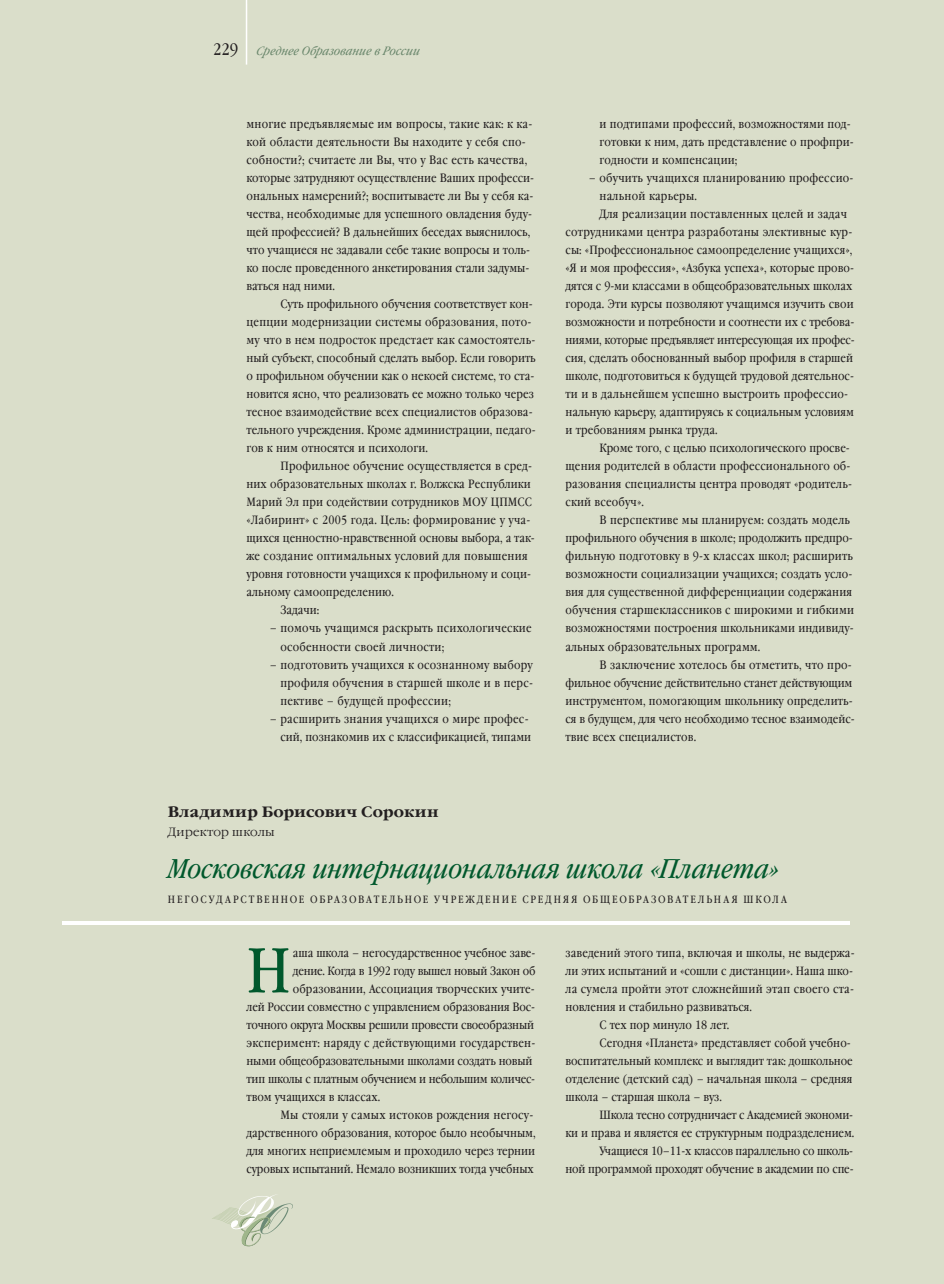
<style>
.page{position:relative;width:944px;height:1284px;background:#fff}
.page>*{position:absolute;margin:0;border:0;box-sizing:border-box;transform-origin:0 0}
.t1{font:63.45px "Garamond Book Narrow C";color:#00582c}
.t2{font:italic 27px "Garamond Book Narrow C";letter-spacing:.01em;color:#00582c}
.t3{font:700 15px "Garamond C";letter-spacing:.015em;color:#231f20}
.t4{font:12px/18px "Garamond Book Narrow C";letter-spacing:.005em;color:#231f20}
.t5{font:12px "Garamond Book Narrow C";letter-spacing:-.02em;color:#231f20}
.t6{font:12px "Garamond Book Narrow C";letter-spacing:-.015em;color:#231f20}
.t7{font:italic 12px "Garamond Book Narrow C";letter-spacing:.01em;color:#69866b}
.t8{font:300 12px "Garamond C";letter-spacing:.025em;color:#231f20}
.t9{font:10.5px "Garamond Book Narrow C";letter-spacing:.2em;color:#231f20}
.s1{font-style:normal;font-size:16.5px;color:#231f20}
</style>
<div class="page">
<div style="left:0;top:0;width:943px;height:1284px;background:#dadeca"></div>
<hr style="left:62px;top:921px;width:787px;height:3px;background:#fff">
<svg style="left:212px;top:1194px;width:81px;height:52px"></svg>
<hr style="left:246px;top:0;width:1px;height:65px;background:#fff">
<p class="t7" style="left:213px;top:44px;width:210px"><span class="s1">2 2 9</span> Среднее Образование в России</p>
<p class="t4" style="left:246px;top:116px;width:289px">многие предъявляемые им вопросы, такие как: к ка&shy;кой области деятельности Вы находите у себя спо&shy;собности?; считаете ли Вы, что у Вас есть качества, которые затрудняют осуществление Ваших професси&shy;ональных намерений?; воспитываете ли Вы у себя ка&shy;чества, необходимые для успешного овладения буду&shy;щей профессией? В дальнейших беседах выяснилось, что учащиеся не задавали себе такие вопросы и толь&shy;ко после проведенного анкетирования стали задумы&shy;ваться над ними.</p>
<p class="t4" style="left:246px;top:296px;width:291px;text-indent:34px">Суть профильного обучения соответствует кон&shy;цепции модернизации системы образования, пото&shy;му что в нем подросток предстает как самостоятель&shy;ный субъект, способный сделать выбор. Если говорить о профильном обучении как о некоей системе, то ста&shy;новится ясно, что реализовать ее можно только через тесное взаимодействие всех специалистов образова&shy;тельного учреждения. Кроме администрации, педаго&shy;гов к ним относятся и психологи.</p>
<p class="t4" style="left:280px;top:458px;width:253px">Профильное обучение осуществляется в сред-</p>
<p class="t4" style="left:246px;top:476px;width:286px">них образовательных школах г. Волжска Республики</p>
<p class="t4" style="left:246px;top:494px;width:287px">Марий Эл при содействии сотрудников МОУ ЦПМСС</p>
<p class="t4" style="left:246px;top:512px;width:285px">«Лабиринт» с 2005 года. Цель: формирование у уча-</p>
<p class="t4" style="left:246px;top:530px;width:290px">щихся ценностно-нравственной основы выбора, а так-</p>
<p class="t4" style="left:246px;top:548px;width:283px">же создание оптимальных условий для повышения</p>
<p class="t4" style="left:246px;top:566px;width:286px">уровня готовности учащихся к профильному и соци-</p>
<p class="t4" style="left:246px;top:584px;width:149px">альному самоопределению.</p>
<p class="t4" style="left:280px;top:602px;width:40px">Задачи:</p>
<p class="t4" style="left:280px;top:620px;width:252px;text-indent:-11px">– помочь учащимся раскрыть психологические особенности своей личности;</p>
<p class="t4" style="left:280px;top:656px;width:254px;text-align:justify;text-indent:-11px">– подготовить учащихся к осознанному выбору профиля обучения в старшей школе и в перс&shy;пективе – будущей профессии;</p>
<p class="t4" style="left:270px;top:710px;width:263px;text-align:right">– расширить знания учащихся о мире профес&shy;сий, познакомив их с классификацией, типами</p>
<p class="t4" style="left:599px;top:116px;width:256px">и подтипами профессий, возможностями под&shy;готовки к ним, дать представление о профпри&shy;годности и компенсации;</p>
<p class="t4" style="left:589px;top:170px;width:266px">– обучить учащихся планированию профессио-</p>
<p class="t4" style="left:599px;top:188px;width:99px">нальной карьеры.</p>
<p class="t4" style="left:599px;top:206px;width:249px">Для реализации поставленных целей и задач</p>
<p class="t4" style="left:565px;top:224px;width:288px">сотрудниками центра разработаны элективные кур-</p>
<p class="t4" style="left:565px;top:242px;width:288px">сы: «Профессиональное самоопределение учащихся»,</p>
<p class="t4" style="left:565px;top:260px;width:290px">«Я и моя профессия», «Азбука успеха», которые прово-</p>
<p class="t4" style="left:565px;top:278px;width:288px">дятся с 9-ми классами в общеобразовательных школах</p>
<p class="t4" style="left:565px;top:296px;width:290px">города. Эти курсы позволяют учащимся изучить свои</p>
<p class="t4" style="left:565px;top:314px;width:290px">возможности и потребности и соотнести их с требова-</p>
<p class="t4" style="left:565px;top:332px;width:291px">ниями, которые предъявляет интересующая их профес-</p>
<p class="t4" style="left:565px;top:350px;width:289px">сия, сделать обоснованный выбор профиля в старшей</p>
<p class="t4" style="left:565px;top:368px;width:290px">школе, подготовиться к будущей трудовой деятельнос-</p>
<p class="t4" style="left:565px;top:386px;width:284px">ти и в дальнейшем успешно выстроить профессио-</p>
<p class="t4" style="left:565px;top:404px;width:290px">нальную карьеру, адаптируясь к социальным условиям</p>
<p class="t4" style="left:565px;top:422px;width:154px">и требованиям рынка труда.</p>
<p class="t4" style="left:599px;top:440px;width:252px">Кроме того, с целью психологического просве-</p>
<p class="t4" style="left:565px;top:458px;width:286px">щения родителей в области профессионального об-</p>
<p class="t4" style="left:565px;top:476px;width:288px">разования специалисты центра проводят «родитель-</p>
<p class="t4" style="left:565px;top:494px;width:80px">ский всеобуч».</p>
<p class="t4" style="left:599px;top:512px;width:252px">В перспективе мы планируем: создать модель</p>
<p class="t4" style="left:565px;top:530px;width:289px">профильного обучения в школе; продолжить предпро-</p>
<p class="t4" style="left:565px;top:548px;width:289px">фильную подготовку в 9-х классах школ; расширить</p>
<p class="t4" style="left:565px;top:566px;width:288px">возможности социализации учащихся; создать усло-</p>
<p class="t4" style="left:565px;top:584px;width:288px">вия для существенной дифференциации содержания</p>
<p class="t4" style="left:565px;top:602px;width:290px">обучения старшеклассников с широкими и гибкими</p>
<p class="t4" style="left:565px;top:620px;width:290px">возможностями построения школьниками индивиду-</p>
<p class="t4" style="left:565px;top:638px;width:196px">альных образовательных программ.</p>
<p class="t4" style="left:599px;top:656px;width:254px">В заключение хотелось бы отметить, что про-</p>
<p class="t4" style="left:565px;top:674px;width:288px">фильное обучение действительно станет действующим</p>
<p class="t4" style="left:565px;top:692px;width:289px">инструментом, помогающим школьнику определить-</p>
<p class="t4" style="left:565px;top:710px;width:291px">ся в будущем, для чего необходимо тесное взаимодейс-</p>
<p class="t4" style="left:565px;top:728px;width:132px">твие всех специалистов.</p>
<p class="t3" style="left:168px;top:803px;width:272px">Владимир Борисович Сорокин</p>
<p class="t8" style="left:168px;top:825px;width:108px">Директор школы</p>
<h2 class="t2" style="left:168px;top:853px;width:615px">Московская интернациональная школа «Планета»</h2>
<p class="t9" style="left:168px;top:893px;width:18px">Негосударс</p>
<p class="t9" style="left:249px;top:893px;width:17px">твенное</p>
<p class="t9" style="left:310px;top:893px;width:9px">обра</p>
<p class="t9" style="left:342px;top:893px;width:16px">зова</p>
<p class="t9" style="left:374px;top:893px;width:40px">тельное</p>
<p class="t9" style="left:434px;top:893px;width:26px">учреждение</p>
<p class="t9" style="left:522px;top:893px;width:9px">средн</p>
<p class="t9" style="left:563px;top:893px;width:30px">яя общеобра</p>
<p class="t9" style="left:651px;top:893px;width:16px">зова</p>
<p class="t9" style="left:682px;top:893px;width:105px">тельна я шко ла</p>
<h1 class="t1" style="left:246px;top:935px;width:46px">Н</h1>
<p class="t4" style="left:293px;top:944px;width:244px">аша школа – негосударственное учебное заве-</p>
<p class="t5" style="left:293px;top:963px;width:244px">дение. Когда в 1992 году вышел новый Закон об</p>
<p class="t4" style="left:293px;top:980px;width:243px">образовании, Ассоциация творческих учите-</p>
<p class="t4" style="left:246px;top:998px;width:290px">лей России совместно с управлением образования Вос-</p>
<p class="t5" style="left:246px;top:1017px;width:289px">точного округа Москвы решили провести своеобразный</p>
<p class="t4" style="left:246px;top:1034px;width:290px">эксперимент: наряду с действующими государствен-</p>
<p class="t4" style="left:246px;top:1052px;width:287px">ными общеобразовательными школами создать новый</p>
<p class="t5" style="left:246px;top:1071px;width:290px">тип школы с платным обучением и небольшим количес-</p>
<p class="t4" style="left:246px;top:1088px;width:135px">твом учащихся в классах.</p>
<p class="t4" style="left:280px;top:1106px;width:254px">Мы стояли у самых истоков рождения негосу-</p>
<p class="t4" style="left:246px;top:1124px;width:291px">дарственного образования, которое было необычным,</p>
<p class="t4" style="left:246px;top:1142px;width:290px">для многих неприемлемым и проходило через тернии</p>
<p class="t4" style="left:246px;top:1160px;width:289px">суровых испытаний. Немало возникших тогда учебных</p>
<p class="t4" style="left:565px;top:944px;width:290px">заведений этого типа, включая и школы, не выдержа-</p>
<p class="t4" style="left:565px;top:962px;width:289px">ли этих испытаний и «сошли с дистанции». Наша шко-</p>
<p class="t4" style="left:565px;top:980px;width:290px">ла сумела пройти этот сложнейший этап своего ста-</p>
<p class="t4" style="left:565px;top:998px;width:188px">новления и стабильно развиваться.</p>
<p class="t4" style="left:599px;top:1016px;width:131px">С тех пор минуло 18 лет.</p>
<p class="t4" style="left:599px;top:1034px;width:253px">Сегодня «Планета» представляет собой учебно-</p>
<p class="t4" style="left:565px;top:1052px;width:288px">воспитательный комплекс и выглядит так: дошкольное</p>
<p class="t4" style="left:565px;top:1070px;width:288px">отделение (детский сад) – начальная школа – средняя</p>
<p class="t4" style="left:565px;top:1088px;width:158px">школа – старшая школа – вуз.</p>
<p class="t5" style="left:599px;top:1107px;width:255px">Школа тесно сотрудничает с Академией экономи-</p>
<p class="t4" style="left:565px;top:1124px;width:290px">ки и права и является ее структурным подразделением.</p>
<p class="t5" style="left:599px;top:1143px;width:255px">Учащиеся 10–11-х классов параллельно со школь-</p>
<p class="t6" style="left:565px;top:1161px;width:289px">ной программой проходят обучение в академии по спе-</p>
</div>
